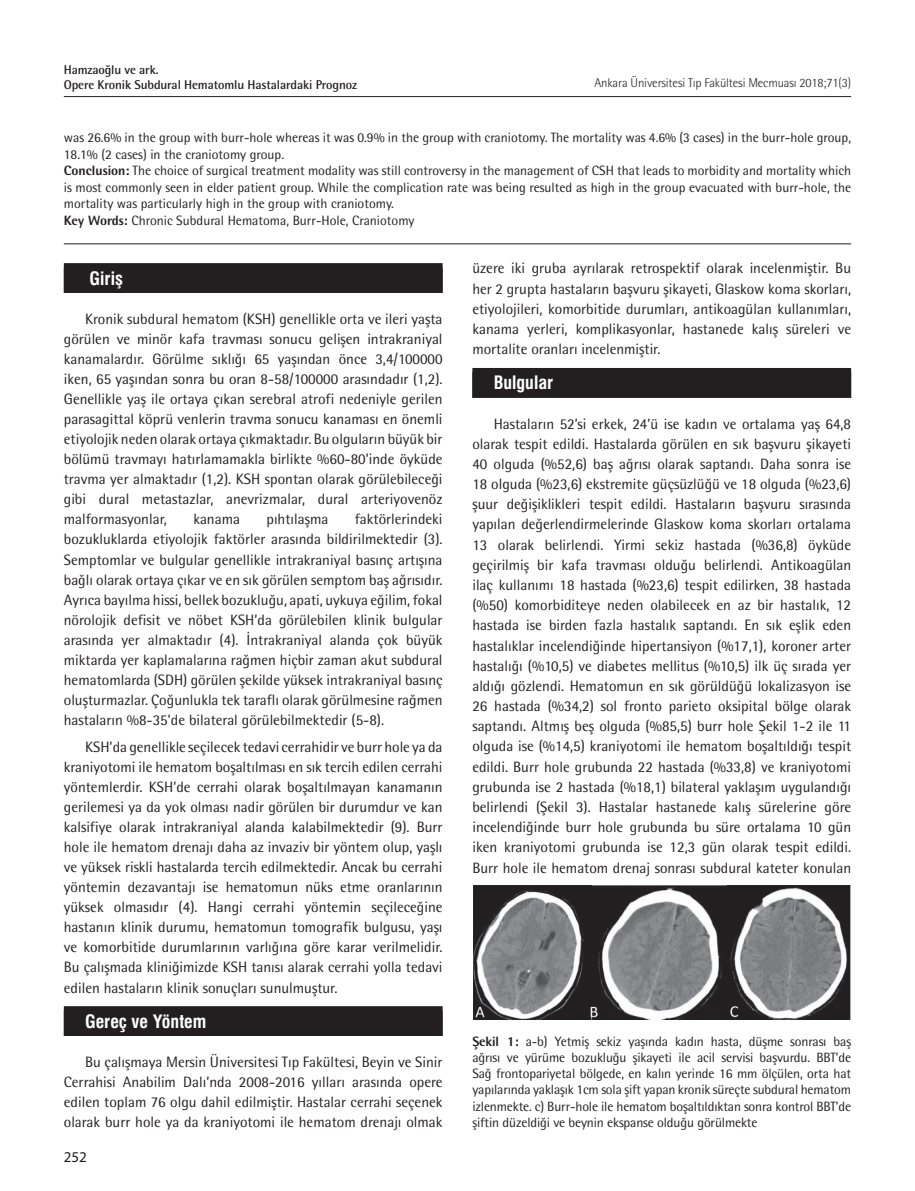
<style>
.page{position:relative;width:915px;height:1191px;background:#fff}
.page>*{position:absolute;margin:0;border:0;box-sizing:border-box;transform-origin:0 0}
.t1{font:18px "Swiss Condensed Bold Tr";color:#fff}
.t2{font:15px/20.1px "Rotis Semi Sans Std";color:#231f20;text-align:justify}
.t3{font:15px "Myriad Pro";color:#231f20}
.t4{font:13.5px/16.5px "Rotis Semi Sans Std";color:#231f20}
.t5{font:700 12.75px/15px "Rotis Semi Sans Std";letter-spacing:-.01em;color:#231f20}
.t6{font:300 12.75px "Rotis Semi Sans Std";letter-spacing:-.01em;color:#231f20}
.s1{font-weight:800}
</style>
<div class="page">
<hr style="left:64px;top:96px;width:786px;height:1px;background:#231f20">
<div style="left:64px;top:263px;width:378px;height:30px;background:#231f20"></div>
<div style="left:64px;top:1006px;width:378px;height:30px;background:#231f20"></div>
<div style="left:472px;top:368px;width:378px;height:30px;background:#231f20"></div>
<hr style="left:64px;top:243px;width:786px;height:1px;background:#231f20">
<img style="left:473px;top:885px;width:377px;height:135px">
<p class="t5" style="left:64px;top:62px;width:294px">Hamzaoğlu ve ark.<br>Opere Kronik Subdural Hematomlu Hastalardaki Prognoz</p>
<p class="t4" style="left:64px;top:129px;width:788px">was 26.6% in the group with burr-hole whereas it was 0.9% in the group with craniotomy. The mortality was 4.6% (3 cases) in the burr-hole group, 18.1% (2 cases) in the craniotomy group.<br><span class="s1">Conclusion:</span> The choice of surgical treatment modality was still controversy in the management of CSH that leads to morbidity and mortality which is most commonly seen in elder patient group. While the complication rate was being resulted as high in the group evacuated with burr-hole, the mortality was particularly high in the group with craniotomy.<br><span class="s1">Key Words:</span> Chronic Subdural Hematoma, Burr-Hole, Craniotomy</p>
<p class="t6" style="left:594px;top:76px;width:258px">Ankara Üniversitesi Tıp Fakültesi Mecmuası 2018;71(3)</p>
<p class="t1" style="left:90px;top:267px;width:35px">Giriş</p>
<p class="t2" style="left:64px;top:308px;width:380px;text-indent:21px">Kronik subdural hematom (KSH) genellikle orta ve ileri yaşta görülen ve minör kafa travması sonucu gelişen intrakraniyal kanamalardır. Görülme sıklığı 65 yaşından önce 3,4/100000 iken, 65 yaşından sonra bu oran 8-58/100000 arasındadır (1,2).<br>Genellikle yaş ile ortaya çıkan serebral atrofi nedeniyle gerilen parasagittal köprü venlerin travma sonucu kanaması en önemli etiyolojik neden olarak ortaya çıkmaktadır. Bu olguların büyük bir bölümü travmayı hatırlamamakla birlikte %60-80’inde öyküde travma yer almaktadır (1,2). KSH spontan olarak görülebileceği gibi dural metastazlar, anevrizmalar, dural arteriyovenöz malformasyonlar,</p>
<p class="t2" style="left:64px;top:509px;width:380px;text-indent:291px">faktörlerindeki bozukluklarda etiyolojik faktörler arasında bildirilmektedir (3).<br>Semptomlar ve bulgular genellikle intrakraniyal basınç artışına bağlı olarak ortaya çıkar ve en sık görülen semptom baş ağrısıdır.<br>Ayrıca bayılma hissi, bellek bozukluğu, apati, uykuya eğilim, fokal nörolojik defisit ve nöbet KSH’da görülebilen klinik bulgular arasında yer almaktadır (4). İntrakraniyal alanda çok büyük miktarda yer kaplamalarına rağmen hiçbir zaman akut subdural hematomlarda (SDH) görülen şekilde yüksek intrakraniyal basınç oluşturmazlar. Çoğunlukla tek taraflı olarak görülmesine rağmen hastaların %8-35’de bilateral görülebilmektedir (5-8).</p>
<p class="t2" style="left:64px;top:736px;width:380px;text-indent:21px">KSH’da genellikle seçilecek tedavi cerrahidir ve burr hole ya da kraniyotomi ile hematom boşaltılması en sık tercih edilen cerrahi yöntemlerdir. KSH’de cerrahi olarak boşaltılmayan kanamanın gerilemesi ya da yok olması nadir görülen bir durumdur ve kan kalsifiye olarak intrakraniyal alanda kalabilmektedir (9). Burr hole ile hematom drenajı daha az invaziv bir yöntem olup, yaşlı ve yüksek riskli hastalarda tercih edilmektedir. Ancak bu cerrahi yöntemin dezavantajı ise hematomun nüks etme oranlarının yüksek olmasıdır (4). Hangi cerrahi yöntemin seçileceğine hastanın klinik durumu, hematomun tomografik bulgusu, yaşı ve komorbitide durumlarının varlığına göre karar verilmelidir.<br>Bu çalışmada kliniğimizde KSH tanısı alarak cerrahi yolla tedavi edilen hastaların klinik sonuçları sunulmuştur.</p>
<p class="t1" style="left:85px;top:1010px;width:123px">Gereç ve Yöntem</p>
<p class="t2" style="left:64px;top:1051px;width:380px;text-indent:21px">Bu çalışmaya Mersin Üniversitesi Tıp Fakültesi, Beyin ve Sinir Cerrahisi Anabilim Dalı’nda 2008-2016 yılları arasında opere edilen toplam 76 olgu dahil edilmiştir. Hastalar cerrahi seçenek olarak burr hole ya da kraniyotomi ile hematom drenajı olmak</p>
<p class="t2" style="left:193px;top:509px;width:48px">kanama</p>
<p class="t2" style="left:266px;top:509px;width:63px">pıhtılaşma</p>
<p class="t3" style="left:64px;top:1147px;width:25px">252</p>
<p class="t2" style="left:472px;top:258px;width:380px">üzere iki gruba ayrılarak retrospektif olarak incelenmiştir. Bu her 2 grupta hastaların başvuru şikayeti, Glaskow koma skorları, etiyolojileri, komorbitide durumları, antikoagülan kullanımları, kanama yerleri, komplikasyonlar, hastanede kalış süreleri ve mortalite oranları incelenmiştir.</p>
<p class="t1" style="left:493px;top:372px;width:61px">Bulgular</p>
<p class="t2" style="left:472px;top:413px;width:380px;text-indent:21px">Hastaların 52’si erkek, 24’ü ise kadın ve ortalama yaş 64,8 olarak tespit edildi. Hastalarda görülen en sık başvuru şikayeti 40 olguda (%52,6) baş ağrısı olarak saptandı. Daha sonra ise 18 olguda (%23,6) ekstremite güçsüzlüğü ve 18 olguda (%23,6) şuur değişiklikleri tespit edildi. Hastaların başvuru sırasında yapılan değerlendirmelerinde Glaskow koma skorları ortalama 13 olarak belirlendi. Yirmi sekiz hastada (%36,8) öyküde geçirilmiş bir kafa travması olduğu belirlendi. Antikoagülan ilaç kullanımı 18 hastada (%23,6) tespit edilirken, 38 hastada (%50) komorbiditeye neden olabilecek en az bir hastalık, 12 hastada ise birden fazla hastalık saptandı. En sık eşlik eden hastalıklar incelendiğinde hipertansiyon (%17,1), koroner arter hastalığı (%10,5) ve diabetes mellitus (%10,5) ilk üç sırada yer aldığı gözlendi. Hematomun en sık görüldüğü lokalizasyon ise 26 hastada (%34,2) sol fronto parieto oksipital bölge olarak saptandı. Altmış beş olguda (%85,5) burr hole Şekil 1-2 ile 11 olguda ise (%14,5) kraniyotomi ile hematom boşaltıldığı tespit edildi. Burr hole grubunda 22 hastada (%33,8) ve kraniyotomi grubunda ise 2 hastada (%18,1) bilateral yaklaşım uygulandığı belirlendi (Şekil 3). Hastalar hastanede kalış sürelerine göre incelendiğinde burr hole grubunda bu süre ortalama 10 gün iken kraniyotomi grubunda ise 12,3 gün olarak tespit edildi.<br>Burr hole ile hematom drenaj sonrası subdural kateter konulan</p>
<p class="t4" style="left:472px;top:1033px;width:380px;text-align:justify"><span class="s1">Şekil 1:</span> a-b) Yetmiş sekiz yaşında kadın hasta, düşme sonrası baş ağrısı ve yürüme bozukluğu şikayeti ile acil servisi başvurdu. BBT’de Sağ frontopariyetal bölgede, en kalın yerinde 16 mm ölçülen, orta hat yapılarında yaklaşık 1cm sola şift yapan kronik süreçte subdural hematom izlenmekte. c) Burr-hole ile hematom boşaltıldıktan sonra kontrol BBT’de şiftin düzeldiği ve beynin ekspanse olduğu görülmekte</p>
</div>
